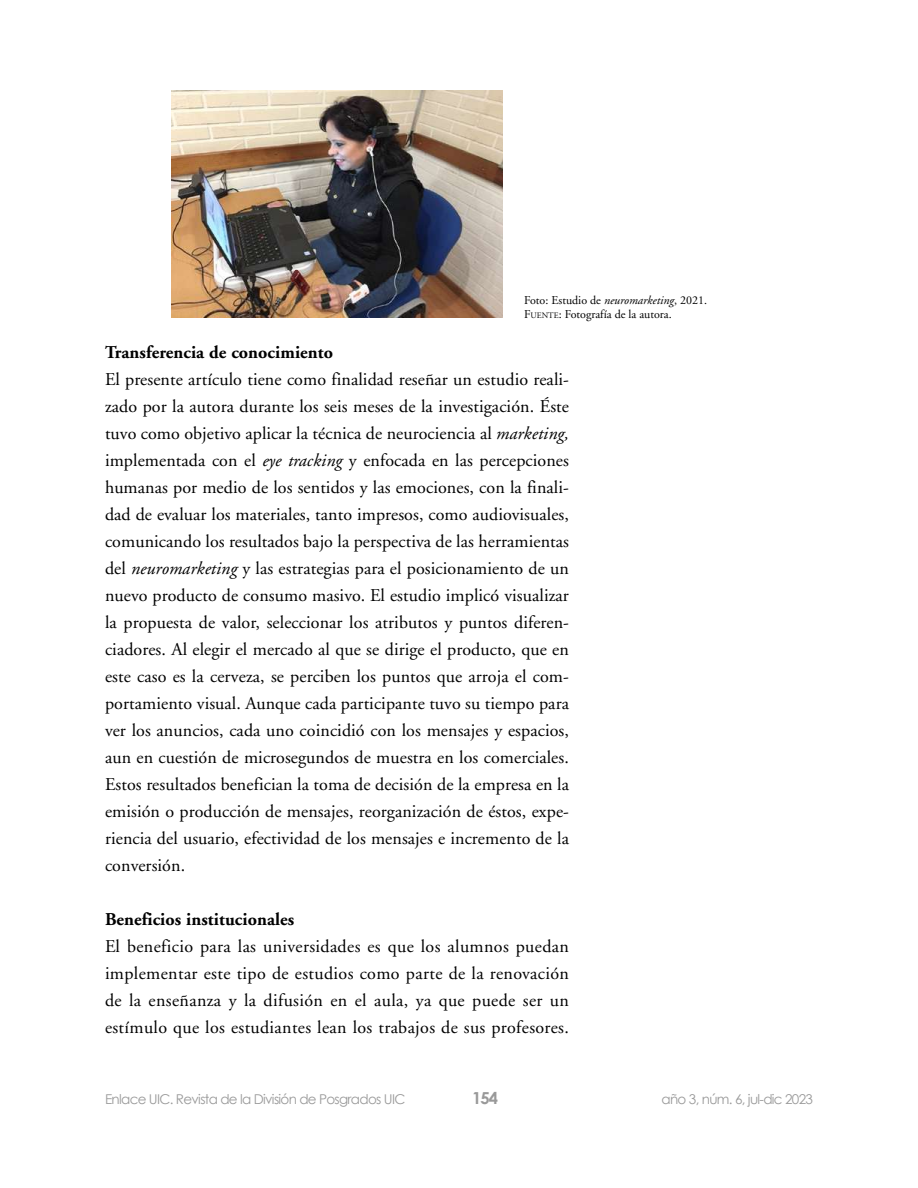
<style>
.page{position:relative;width:918px;height:1188px;background:#fff}
.page>*{position:absolute;margin:0;border:0;box-sizing:border-box;transform-origin:0 0}
.t1{font:18px/27px "Adobe Garamond";letter-spacing:.005em;color:#000;text-align:justify}
.t2{font:700 18px "Adobe Garamond";letter-spacing:.005em;color:#000}
.t3{font:700 16.5px "Century Gothic";color:#999}
.t4{font:13.5px "Century Gothic";letter-spacing:-.05em;color:#999}
.t5{font:12px/13.5px "Adobe Garamond";color:#000}
.s1{font-style:italic}
.s2{font-style:inherit}
.s3{font-size:8.4px}
</style>
<div class="page">
<img style="left:171px;top:90px;width:332px;height:227px">
<p class="t5" style="left:524px;top:294px;width:184px">Foto: Estudio de <span class="s1">neuromarketing</span>, 2021.<br><span class="s2">F</span><span class="s3">UENTE</span>: Fotografía de la autora.</p>
<p class="t2" style="left:105px;top:342px;width:230px">Transferencia de conocimiento</p>
<p class="t1" style="left:105px;top:366px;width:466px">El presente artículo tiene como finalidad reseñar un estudio reali&shy;zado por la autora durante los seis meses de la investigación. Éste tuvo como objetivo aplicar la técnica de neurociencia al <span class="s1">marketing, </span>implementada con el <span class="s1">eye tracking</span> y enfocada en las percepciones humanas por medio de los sentidos y las emociones, con la finali&shy;dad de evaluar los materiales, tanto impresos, como audiovisuales, comunicando los resultados bajo la perspectiva de las herramientas del <span class="s1">neuromarketing</span> y las estrategias para el posicionamiento de un nuevo producto de consumo masivo. El estudio implicó visualizar la propuesta de valor, seleccionar los atributos y puntos diferen&shy;ciadores. Al elegir el mercado al que se dirige el producto, que en este caso es la cerveza, se perciben los puntos que arroja el com&shy;portamiento visual. Aunque cada participante tuvo su tiempo para ver los anuncios, cada uno coincidió con los mensajes y espacios, aun en cuestión de microsegundos de muestra en los comerciales.<br>Estos resultados benefician la toma de decisión de la empresa en la emisión o producción de mensajes, reorganización de éstos, expe&shy;riencia del usuario, efectividad de los mensajes e incremento de la conversión.</p>
<p class="t2" style="left:105px;top:909px;width:191px">Beneficios institucionales</p>
<p class="t1" style="left:105px;top:933px;width:466px">El beneficio para las universidades es que los alumnos puedan implementar este tipo de estudios como parte de la renovación de la enseñanza y la difusión en el aula, ya que puede ser un estímulo que los estudiantes lean los trabajos de sus profesores.</p>
<p class="t4" style="left:105px;top:1091px;width:302px">Enlace UIC. Revista de la División de Posgrados UIC</p>
<p class="t3" style="left:472px;top:1087px;width:28px">154</p>
<p class="t4" style="left:662px;top:1091px;width:153px">año 3, núm. 6, jul-dic 2023</p>
</div>
